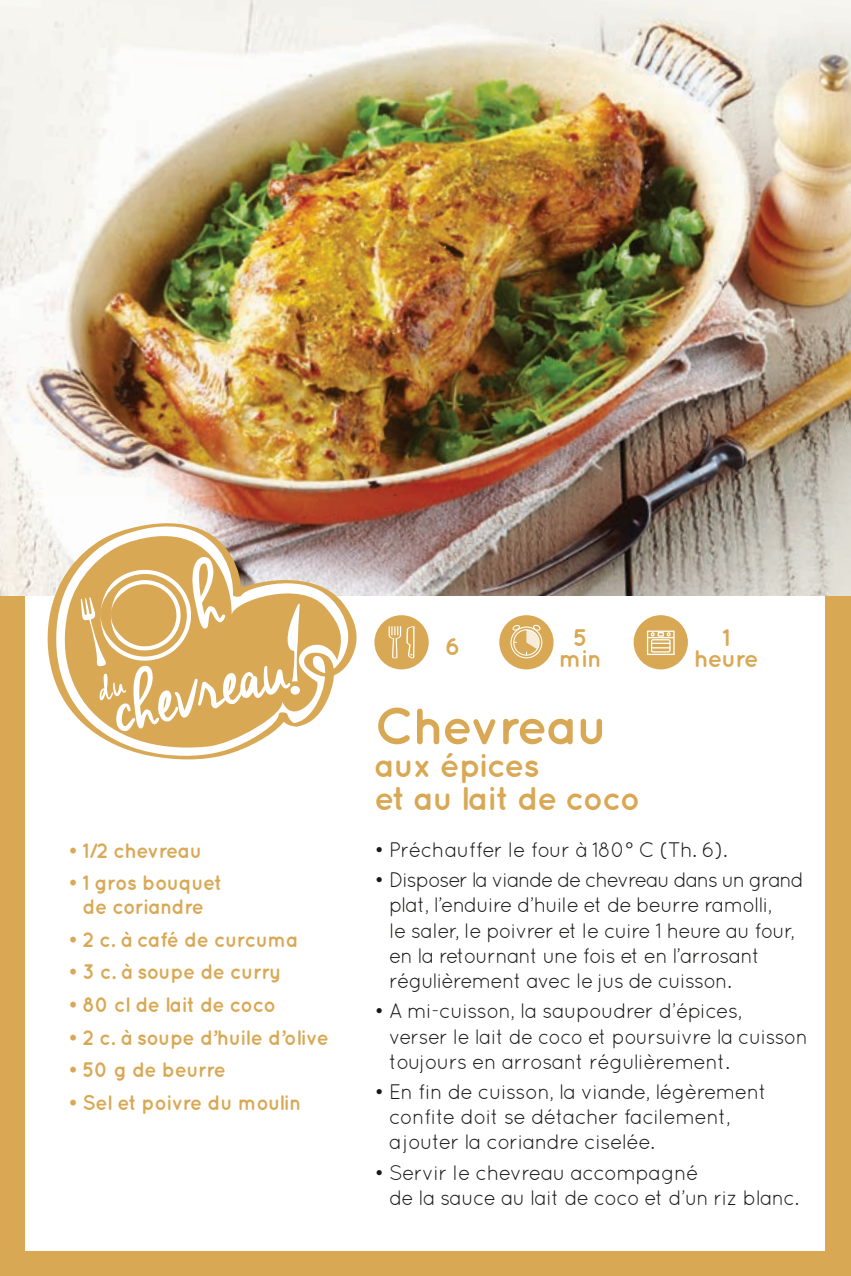
<style>
.page{position:relative;width:851px;height:1276px;background:#fff}
.page>*{position:absolute;margin:0;border:0;box-sizing:border-box;transform-origin:0 0}
.t1{font:700 51px "Quicksand";letter-spacing:-.03em;color:#d9a854}
.t2{font:700 33px/33px "Quicksand";letter-spacing:-.03em;color:#d9a854}
.t3{font:700 24px/21px "Quicksand";letter-spacing:-.03em;color:#d9a854;text-align:center}
.t4{font:21px/25.2px "Quicksand";letter-spacing:-.04em;color:#181817}
.t5{font:700 21px/24px "Quicksand";letter-spacing:-.02em;color:#d9a854;text-align:center;scale:.95 1}
</style>
<div class="page">
<div style="left:0;top:0;width:850px;height:1276px;background:#d9a854"></div>
<div style="left:26px;top:497px;width:799px;height:753px;background:#fff"></div>
<img style="left:0;top:0;width:850px;height:595px">
<div style="left:633px;top:615px;width:54px;height:54px;background:#d9a854;border-radius:50%"></div>
<div style="left:374px;top:615px;width:54px;height:54px;background:#d9a854;border-radius:50%"></div>
<div style="left:499px;top:615px;width:54px;height:54px;background:#d9a854;border-radius:50%"></div>
<svg style="left:388px;top:626px;width:26px;height:32px"></svg>
<div style="left:510px;top:626px;width:32px;height:32px;border:1px solid #fff;border-radius:50%"></div>
<svg style="left:646px;top:630px;width:29px;height:25px"></svg>
<svg style="left:511px;top:624px;width:30px;height:31px"></svg>
<svg style="left:34px;top:510px;width:322px;height:86px"></svg>
<svg style="left:41px;top:521px;width:318px;height:239px"></svg>
<svg style="left:43px;top:518px;width:257px;height:213px"></svg>
<p class="t5" style="left:68px;top:838px;width:143px">• 1/2 chevreau</p>
<p class="t5" style="left:68px;top:870px;width:164px">• 1 gros bouquet de coriandre</p>
<p class="t5" style="left:68px;top:927px;width:244px">• 2 c. à café de curcuma</p>
<p class="t5" style="left:68px;top:959px;width:226px">• 3 c. à soupe de curry</p>
<p class="t5" style="left:68px;top:992px;width:220px">• 80 cl de lait de coco</p>
<p class="t5" style="left:68px;top:1024px;width:276px">• 2 c. à soupe d’huile d’olive</p>
<p class="t5" style="left:68px;top:1057px;width:168px">• 50 g de beurre</p>
<p class="t5" style="left:68px;top:1089px;width:247px">• Sel et poivre du moulin</p>
<p class="t3" style="left:445px;top:636px;width:17px">6</p>
<p class="t3" style="left:693px;top:626px;width:67px">1 heure</p>
<p class="t3" style="left:559px;top:626px;width:44px">5 min</p>
<h1 class="t1" style="left:374px;top:696px;width:235px">Chevreau</h1>
<h2 class="t2" style="left:374px;top:748px;width:267px">aux épices<br>et au lait de coco</h2>
<p class="t4" style="left:374px;top:836px;width:354px">• Préchauffer le four à 180° C (Th. 6).</p>
<p class="t4" style="left:389px;top:867px;width:416px;text-indent:-15px">• Disposer la viande de chevreau dans un grand plat, l’enduire d’huile et de beurre ramolli,<br>le saler, le poivrer et le cuire 1 heure au four, en la retournant une fois et en l’arrosant régulièrement avec le jus de cuisson.</p>
<p class="t4" style="left:389px;top:998px;width:420px;text-indent:-15px">• A mi-cuisson, la saupoudrer d’épices,<br>verser le lait de coco et poursuivre la cuisson toujours en arrosant régulièrement.</p>
<p class="t4" style="left:389px;top:1079px;width:379px;text-indent:-15px">• En fin de cuisson, la viande, légèrement confite doit se détacher facilement, ajouter la coriandre ciselée.</p>
<p class="t4" style="left:389px;top:1159px;width:411px;text-indent:-15px">• Servir le chevreau accompagné<br>de la sauce au lait de coco et d’un riz blanc.</p>
</div>
